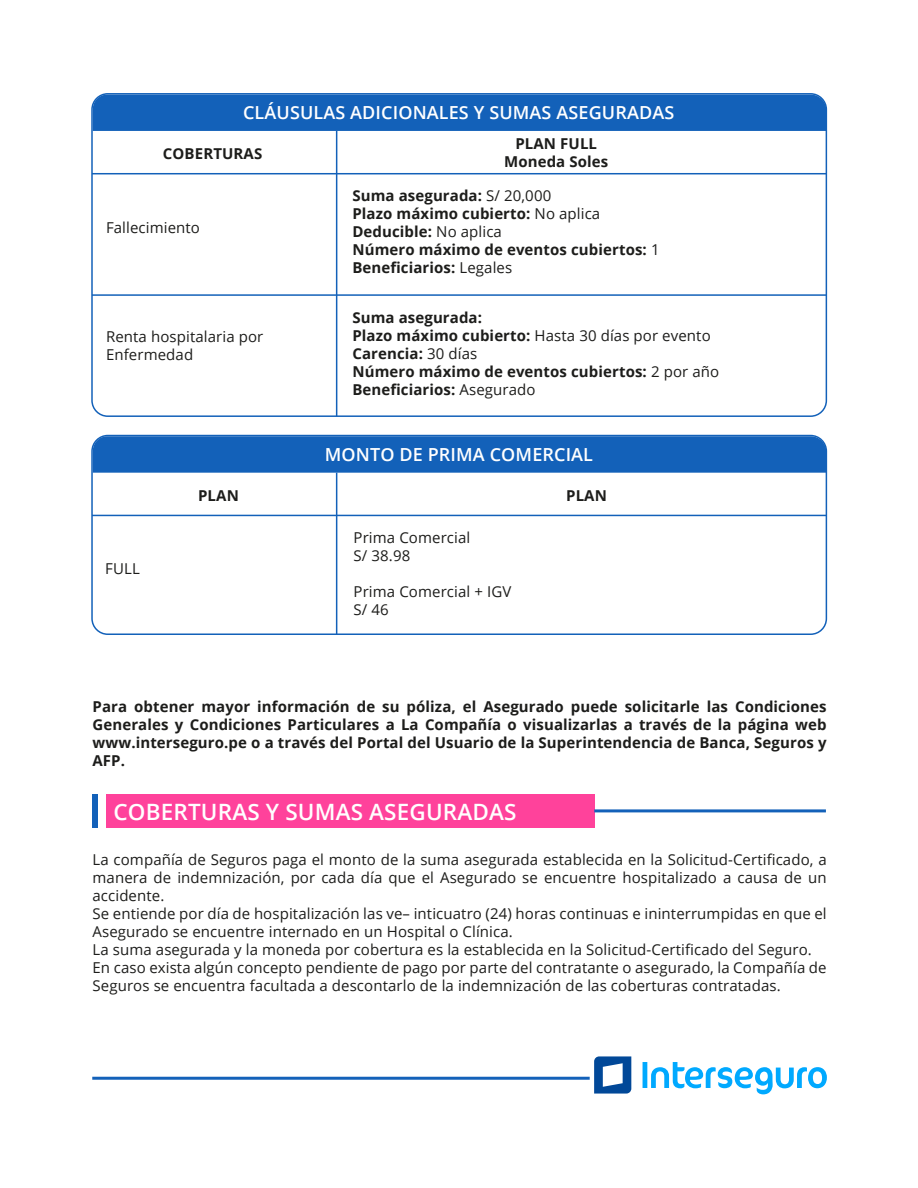
<style>
.page{position:relative;width:918px;height:1188px;background:#fff}
.page>*{position:absolute;margin:0;border:0;box-sizing:border-box;transform-origin:0 0}
.t1{font:600 22.5px "Open Sans";letter-spacing:.005em;color:#fff}
.t2{font:600 18px "Open Sans";letter-spacing:.005em;color:#fff}
.t3{font:15px/18px "Open Sans";letter-spacing:.005em;color:#1d1d1b}
.t4{font:700 15px/18px "Open Sans";letter-spacing:.005em;color:#1d1d1b}
.s1{font-weight:400}
</style>
<div class="page">
<div style="left:94px;top:96px;width:732px;height:35px;background:#1361b9"></div>
<div style="left:91px;top:93px;width:736px;height:324px;border:2px solid #1361b9;border-radius:16px"></div>
<hr style="left:336px;top:131px;width:1px;height:285px;background:#1361b9">
<hr style="left:92px;top:173px;width:734px;height:1px;background:#1361b9">
<hr style="left:92px;top:294px;width:734px;height:2px;background:#1361b9">
<div style="left:94px;top:436px;width:732px;height:37px;background:#1361b9"></div>
<div style="left:91px;top:435px;width:736px;height:200px;border:2px solid #1361b9;border-radius:16px"></div>
<hr style="left:336px;top:473px;width:1px;height:161px;background:#1361b9">
<hr style="left:92px;top:515px;width:734px;height:1px;background:#1361b9">
<div style="left:106px;top:794px;width:488px;height:33px;background:#ff429b"></div>
<div style="left:92px;top:794px;width:5px;height:33px;background:#1361b9"></div>
<hr style="left:594px;top:809px;width:232px;height:3px;background:#1361b9">
<svg style="left:594px;top:1056px;width:37px;height:38px"></svg>
<svg style="left:643px;top:1062px;width:184px;height:32px"></svg>
<hr style="left:92px;top:1077px;width:498px;height:3px;background:#1361b9">
<p class="t2" style="left:243px;top:100px;width:433px">CLÁUSULAS ADICIONALES Y SUMAS ASEGURADAS</p>
<p class="t4" style="left:163px;top:144px;width:101px">COBERTURAS</p>
<p class="t3" style="left:106px;top:218px;width:96px">Fallecimiento</p>
<p class="t3" style="left:106px;top:327px;width:159px">Renta hospitalaria por<br>Enfermedad</p>
<p class="t4" style="left:504px;top:134px;width:106px;text-align:center">PLAN FULL<br>Moneda Soles</p>
<p class="t4" style="left:352px;top:186px;width:309px">Suma asegurada: <span class="s1">S/ 20,000<br></span>Plazo máximo cubierto: <span class="s1">No aplica<br></span>Deducible: <span class="s1">No aplica<br></span>Número máximo de eventos cubiertos: <span class="s1">1<br></span>Beneficiarios: <span class="s1">Legales</span></p>
<p class="t4" style="left:352px;top:309px;width:368px">Suma asegurada:<br>Plazo máximo cubierto: <span class="s1">Hasta 30 días por evento<br></span>Carencia: <span class="s1">30 días<br></span>Número máximo de eventos cubiertos: <span class="s1">2 por año<br></span>Beneficiarios: <span class="s1">Asegurado</span></p>
<p class="t2" style="left:325px;top:442px;width:270px">MONTO DE PRIMA COMERCIAL</p>
<p class="t3" style="left:105px;top:559px;width:36px">FULL</p>
<p class="t4" style="left:198px;top:486px;width:42px">PLAN</p>
<p class="t4" style="left:566px;top:486px;width:42px">PLAN</p>
<p class="t3" style="left:354px;top:528px;width:118px">Prima Comercial<br>S/ 38.98</p>
<p class="t3" style="left:354px;top:582px;width:159px">Prima Comercial + IGV<br>S/ 46</p>
<p class="t4" style="left:93px;top:697px;width:736px;text-align:justify">Para obtener mayor información de su póliza, el Asegurado puede solicitarle las Condiciones Generales y Condiciones Particulares a La Compañía o visualizarlas a través de la página web www.interseguro.pe o a través del Portal del Usuario de la Superintendencia de Banca, Seguros y AFP.</p>
<h1 class="t1" style="left:114px;top:796px;width:405px">COBERTURAS Y SUMAS ASEGURADAS</h1>
<p class="t3" style="left:93px;top:850px;width:736px">La compañía de Seguros paga el monto de la suma asegurada establecida en la Solicitud-Certificado, a manera de indemnización, por cada día que el Asegurado se encuentre hospitalizado a causa de un accidente.<br>Se entiende por día de hospitalización las ve– inticuatro (24) horas continuas e ininterrumpidas en que el Asegurado se encuentre internado en un Hospital o Clínica.<br>La suma asegurada y la moneda por cobertura es la establecida en la Solicitud-Certificado del Seguro.<br>En caso exista algún concepto pendiente de pago por parte del contratante o asegurado, la Compañía de Seguros se encuentra facultada a descontarlo de la indemnización de las coberturas contratadas.</p>
</div>
